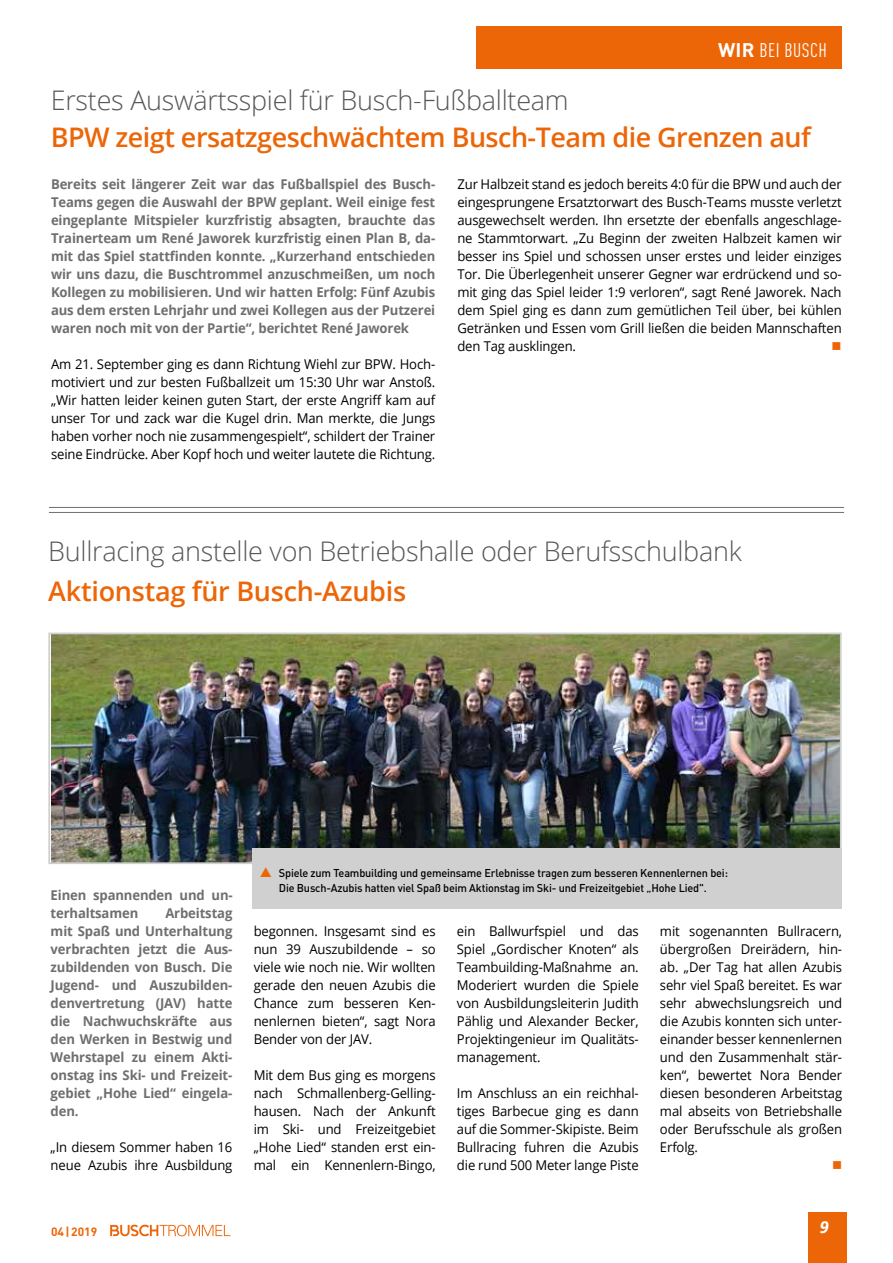
<style>
.page{position:relative;width:893px;height:1263px;background:#fff}
.page>*{position:absolute;margin:0;border:0;box-sizing:border-box;transform-origin:0 0}
.t1{font:300 27px "Open Sans";letter-spacing:-.01em;color:#575756}
.t2{font:600 27px "Open Sans";letter-spacing:-.02em;color:#ec6608}
.t3{font:19.5px "DIN Cond";letter-spacing:.03em;color:#fff}
.t4{font:italic 700 16.5px "Open Sans";color:#fff}
.t5{font:13.5px/18px "Open Sans";letter-spacing:-.01em;color:#000;text-align:justify}
.t6{font:700 13.5px/18px "Open Sans";letter-spacing:-.01em;color:#706f6f;text-align:justify}
.t7{font:13.5px "Wingdings";color:#ec6608}
.t8{font:700 12px "DIN";color:#ec6608}
.t9{font:500 11.25px/15px "DIN";letter-spacing:-.015em;color:#000}
.s1{font-family:"DIN";font-weight:700}
</style>
<div class="page">
<img style="left:51px;top:635px;width:788px;height:226px">
<div style="left:48px;top:632px;width:794px;height:232px;border:2px solid #d0d0d0"></div>
<div style="left:252px;top:848px;width:590px;height:61px;background:#d0d0d0"></div>
<div style="left:808px;top:1212px;width:38px;height:51px;background:#ec6608"></div>
<div style="left:476px;top:27px;width:366px;height:42px;background:#ec6608"></div>
<svg style="left:110px;top:1225px;width:120px;height:11px"></svg>
<hr style="left:49px;top:512px;width:795px;height:1px;background:#706f6f">
<hr style="left:49px;top:507px;width:795px;height:1px;background:#706f6f">
<hr style="left:0;top:877px;width:1px;height:317px;background:#f0f0f0">
<h2 class="t3" style="left:718px;top:39px;width:110px"><span class="s1">WIR</span> BEI BUSCH</h2>
<h1 class="t1" style="left:51px;top:82px;width:520px">Erstes Auswärtsspiel für Busch-Fußballteam</h1>
<h1 class="t2" style="left:51px;top:119px;width:762px">BPW zeigt ersatzgeschwächtem Busch-Team die Grenzen auf</h1>
<p class="t6" style="left:51px;top:175px;width:386px">Bereits seit längerer Zeit war das Fußballspiel des Busch-Teams gegen die Auswahl der BPW geplant. Weil einige fest eingeplante Mitspieler kurzfristig absagten, brauchte das Trainerteam um René Jaworek kurzfristig einen Plan B, da&shy;mit das Spiel stattfinden konnte. „Kurzerhand entschieden wir uns dazu, die Buschtrommel anzuschmeißen, um noch Kollegen zu mobilisieren. Und wir hatten Erfolg: Fünf Azubis aus dem ersten Lehrjahr und zwei Kollegen aus der Putzerei waren noch mit von der Partie“, berichtet René Jaworek</p>
<p class="t5" style="left:51px;top:355px;width:386px">Am 21. September ging es dann Richtung Wiehl zur BPW. Hoch&shy;motiviert und zur besten Fußballzeit um 15:30 Uhr war Anstoß. „Wir hatten leider keinen guten Start, der erste Angriff kam auf unser Tor und zack war die Kugel drin. Man merkte, die Jungs haben vorher noch nie zusammengespielt“, schildert der Trainer seine Eindrücke. Aber Kopf hoch und weiter lautete die Richtung.</p>
<p class="t5" style="left:457px;top:175px;width:386px">Zur Halbzeit stand es jedoch bereits 4:0 für die BPW und auch der eingesprungene Ersatztorwart des Busch-Teams musste verletzt ausgewechselt werden. Ihn ersetzte der ebenfalls angeschlage&shy;ne Stammtorwart. „Zu Beginn der zweiten Halbzeit kamen wir besser ins Spiel und schossen unser erstes und leider einziges Tor. Die Überlegenheit unserer Gegner war erdrückend und so&shy;mit ging das Spiel leider 1:9 verloren“, sagt René Jaworek. Nach dem Spiel ging es dann zum gemütlichen Teil über, bei kühlen Getränken und Essen vom Grill ließen die beiden Mannschaften den Tag ausklingen.</p>
<p class="t7" style="left:831px;top:339px;width:12px">■</p>
<h1 class="t1" style="left:48px;top:533px;width:695px">Bullracing anstelle von Betriebshalle oder Berufsschulbank</h1>
<h1 class="t2" style="left:48px;top:573px;width:359px">Aktionstag für Busch-Azubis</h1>
<p class="t6" style="left:51px;top:886px;width:184px">Einen spannenden und un&shy;terhaltsamen</p>
<p class="t6" style="left:51px;top:904px;width:183px;text-indent:115px">Arbeitstag mit Spaß und Unterhaltung verbrachten jetzt die Aus&shy;zubildenden von Busch. Die Jugend- und Auszubilden&shy;denvertretung (JAV) hatte die Nachwuchskräfte aus den Werken in Bestwig und Wehrstapel zu einem Akti&shy;onstag ins Ski- und Freizeit&shy;gebiet „Hohe Lied“ eingela&shy;den.</p>
<p class="t5" style="left:51px;top:1138px;width:183px">„In diesem Sommer haben 16 neue Azubis ihre Ausbildung</p>
<p class="t8" style="left:51px;top:1224px;width:48px">04|2019</p>
<p class="t9" style="left:279px;top:865px;width:451px">Spiele zum Teambuilding und gemeinsame Erlebnisse tragen zum besseren Kennenlernen bei:<br>Die Busch-Azubis hatten viel Spaß beim Aktionstag im Ski- und Freizeitgebiet „Hohe Lied".</p>
<p class="t5" style="left:254px;top:922px;width:184px">begonnen. Insgesamt sind es nun 39 Auszubildende – so viele wie noch nie. Wir wollten gerade den neuen Azubis die Chance zum besseren Ken&shy;nenlernen bieten“, sagt Nora Bender von der JAV.</p>
<p class="t5" style="left:254px;top:1066px;width:183px">Mit dem Bus ging es morgens nach Schmallenberg-Gelling&shy;hausen. Nach der Ankunft im Ski- und Freizeitgebiet „Hohe Lied“ standen erst ein&shy;mal ein Kennenlern-Bingo,</p>
<p class="t5" style="left:457px;top:922px;width:183px">ein Ballwurfspiel und das Spiel „Gordischer Knoten“ als Teambuilding-Maßnahme an.<br>Moderiert wurden die Spiele von Ausbildungsleiterin Judith Pählig und Alexander Becker, Projektingenieur im Qualitäts&shy;management.</p>
<p class="t5" style="left:457px;top:1084px;width:183px">Im Anschluss an ein reichhal&shy;tiges Barbecue ging es dann auf die Sommer-Skipiste. Beim Bullracing fuhren die Azubis die rund 500 Meter lange Piste</p>
<p class="t5" style="left:660px;top:922px;width:184px">mit sogenannten Bullracern, übergroßen Dreirädern, hin&shy;ab. „Der Tag hat allen Azubis sehr viel Spaß bereitet. Es war sehr abwechslungsreich und die Azubis konnten sich unter&shy;einander besser kennenlernen und den Zusammenhalt stär&shy;ken“, bewertet Nora Bender diesen besonderen Arbeitstag mal abseits von Betriebshalle oder Berufsschule als großen Erfolg.</p>
<p class="t7" style="left:832px;top:1158px;width:12px">■</p>
<p class="t4" style="left:820px;top:1215px;width:11px">9</p>
</div>
